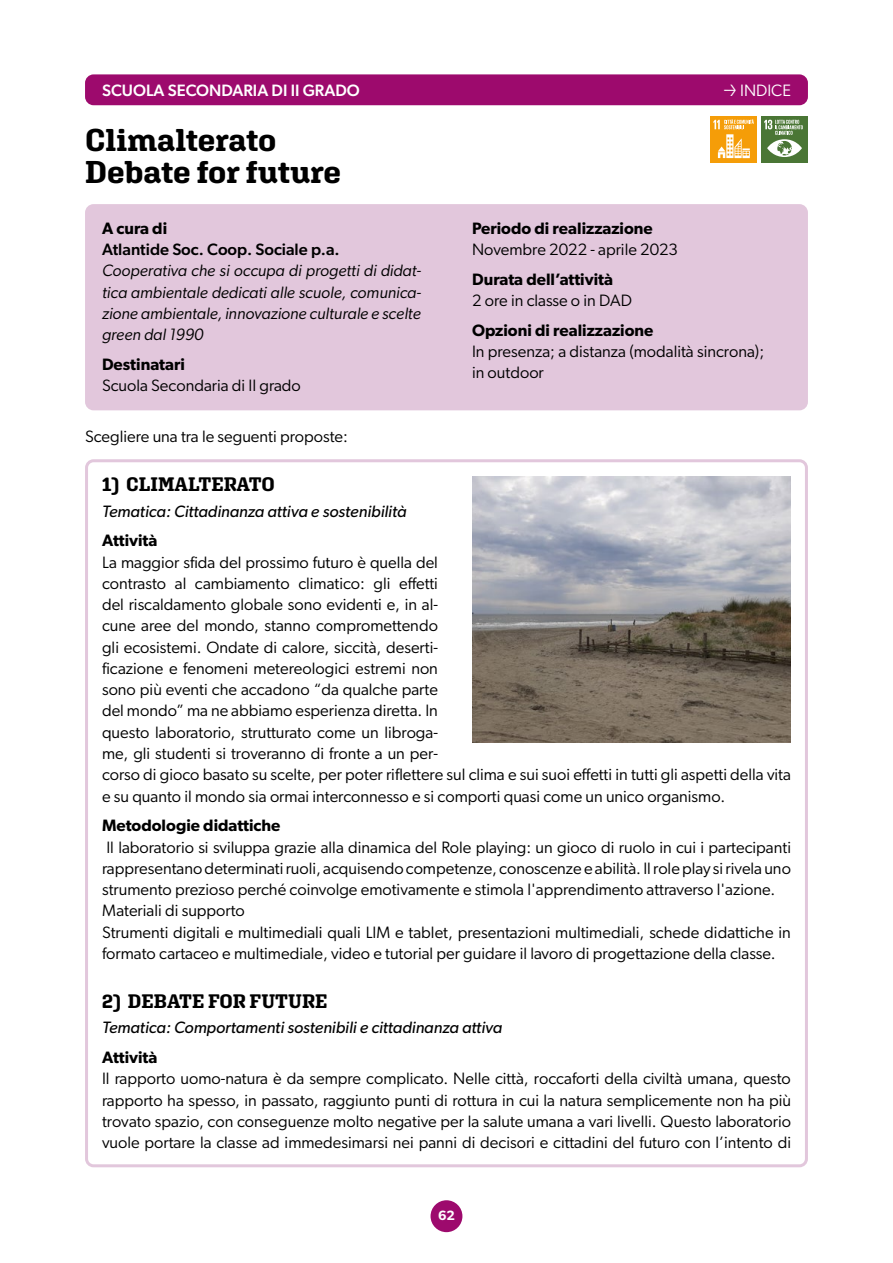
<style>
.page{position:relative;width:893px;height:1263px;background:#fff}
.page>*{position:absolute;margin:0;border:0;box-sizing:border-box;transform-origin:0 0}
.t1{font:700 31.5px/32px "Aglet Slab";letter-spacing:-.005em;color:#000}
.t2{font:700 19.5px "Aglet Slab";color:#000}
.t3{font:16.5px/21.3px "Gibson";color:#000}
.t4{font:italic 16.5px/21.3px "Gibson";color:#000;text-align:justify}
.t5{font:600 16.5px "Gibson";color:#000}
.t6{font:italic 16.5px "Gibson";color:#000}
.t7{font:500 16.5px "Gibson";color:#000}
.t8{font:500 16.5px "Gibson";color:#fff}
.t9{font:16.5px "Gibson";color:#fff}
.t10{font:600 13.5px "Gibson";color:#fff}
.s1{font-family:"Bernino Sans";font-stretch:condensed}
</style>
<div class="page">
<img style="left:472px;top:476px;width:319px;height:266px">
<div style="left:761px;top:116px;width:47px;height:47px;background:#4a7635"></div>
<svg style="left:764px;top:120px;width:39px;height:37px"></svg>
<div style="left:710px;top:116px;width:47px;height:47px;background:#f59d08"></div>
<svg style="left:713px;top:119px;width:41px;height:39px"></svg>
<div style="left:431px;top:1200px;width:31px;height:32px;background:#9d0a6d;border-radius:50%"></div>
<div style="left:85px;top:74px;width:723px;height:31px;background:#9d0a6d;border-radius:9px"></div>
<div style="left:85px;top:204px;width:723px;height:206px;background:#e2c7dc;border-radius:9px"></div>
<div style="left:85px;top:459px;width:723px;height:708px;border:3px solid #e2c7dc;border-radius:7px"></div>
<p class="t8" style="left:102px;top:80px;width:259px">SCUOLA SECONDARIA DI II GRADO</p>
<p class="t9" style="left:723px;top:80px;width:69px"><span class="s1">→</span> INDICE</p>
<h1 class="t1" style="left:85px;top:123px;width:258px">Climalterato<br>Debate for future</h1>
<p class="t5" style="left:102px;top:218px;width:67px">A cura di</p>
<p class="t7" style="left:102px;top:240px;width:239px">Atlantide Soc. Coop. Sociale p.a.</p>
<p class="t4" style="left:102px;top:260px;width:320px">Cooperativa che si occupa di progetti di didat&shy;tica ambientale dedicati alle scuole, comunica&shy;zione ambientale, innovazione culturale e scelte green dal 1990</p>
<p class="t5" style="left:102px;top:354px;width:84px">Destinatari</p>
<p class="t3" style="left:102px;top:375px;width:200px">Scuola Secondaria di II grado</p>
<p class="t3" style="left:85px;top:426px;width:264px">Scegliere una tra le seguenti proposte:</p>
<p class="t5" style="left:472px;top:218px;width:182px">Periodo di realizzazione</p>
<p class="t3" style="left:472px;top:239px;width:208px">Novembre 2022 - aprile 2023</p>
<p class="t5" style="left:472px;top:269px;width:143px">Durata dell’attività</p>
<p class="t3" style="left:472px;top:290px;width:161px">2 ore in classe o in DAD</p>
<p class="t5" style="left:472px;top:320px;width:183px">Opzioni di realizzazione</p>
<p class="t3" style="left:472px;top:341px;width:294px">In presenza; a distanza (modalità sincrona); in outdoor</p>
<p class="t2" style="left:102px;top:473px;width:174px">1) CLIMALTERATO</p>
<p class="t6" style="left:102px;top:501px;width:306px">Tematica: Cittadinanza attiva e sostenibilità</p>
<p class="t5" style="left:102px;top:531px;width:57px">Attività</p>
<p class="t3" style="left:102px;top:551px;width:690px">La maggior sfida del prossimo futuro è quella del<br>contrasto al cambiamento climatico: gli effetti<br>del riscaldamento globale sono evidenti e, in al-<br>cune aree del mondo, stanno compromettendo<br>gli ecosistemi. Ondate di calore, siccità, deserti-<br>ficazione e fenomeni metereologici estremi non<br>sono più eventi che accadono “da qualche parte<br>del mondo” ma ne abbiamo esperienza diretta. In<br>questo laboratorio, strutturato come un libroga-<br>me, gli studenti si troveranno di fronte a un per-<br>corso di gioco basato su scelte, per poter riflettere sul clima e sui suoi effetti in tutti gli aspetti della vita e su quanto il mondo sia ormai interconnesso e si comporti quasi come un unico organismo.</p>
<p class="t5" style="left:102px;top:816px;width:180px">Metodologie didattiche</p>
<p class="t3" style="left:102px;top:836px;width:690px">Il laboratorio si sviluppa grazie alla dinamica del Role playing: un gioco di ruolo in cui i partecipanti rappresentano determinati ruoli, acquisendo competenze, conoscenze e abilità. Il role play si rivela uno strumento prezioso perché coinvolge emotivamente e stimola l'apprendimento attraverso l'azione.<br>Materiali di supporto<br>Strumenti digitali e multimediali quali LIM e tablet, presentazioni multimediali, schede didattiche in formato cartaceo e multimediale, video e tutorial per guidare il lavoro di progettazione della classe.</p>
<p class="t2" style="left:102px;top:989px;width:227px">2) DEBATE FOR FUTURE</p>
<p class="t6" style="left:102px;top:1018px;width:402px">Tematica: Comportamenti sostenibili e cittadinanza attiva</p>
<p class="t5" style="left:102px;top:1047px;width:57px">Attività</p>
<p class="t3" style="left:102px;top:1068px;width:690px;text-align:justify">Il rapporto uomo-natura è da sempre complicato. Nelle città, roccaforti della civiltà umana, questo rapporto ha spesso, in passato, raggiunto punti di rottura in cui la natura semplicemente non ha più trovato spazio, con conseguenze molto negative per la salute umana a vari livelli. Questo laboratorio vuole portare la classe ad immedesimarsi nei panni di decisori e cittadini del futuro con l’intento di</p>
<p class="t10" style="left:438px;top:1208px;width:18px">62</p>
</div>
